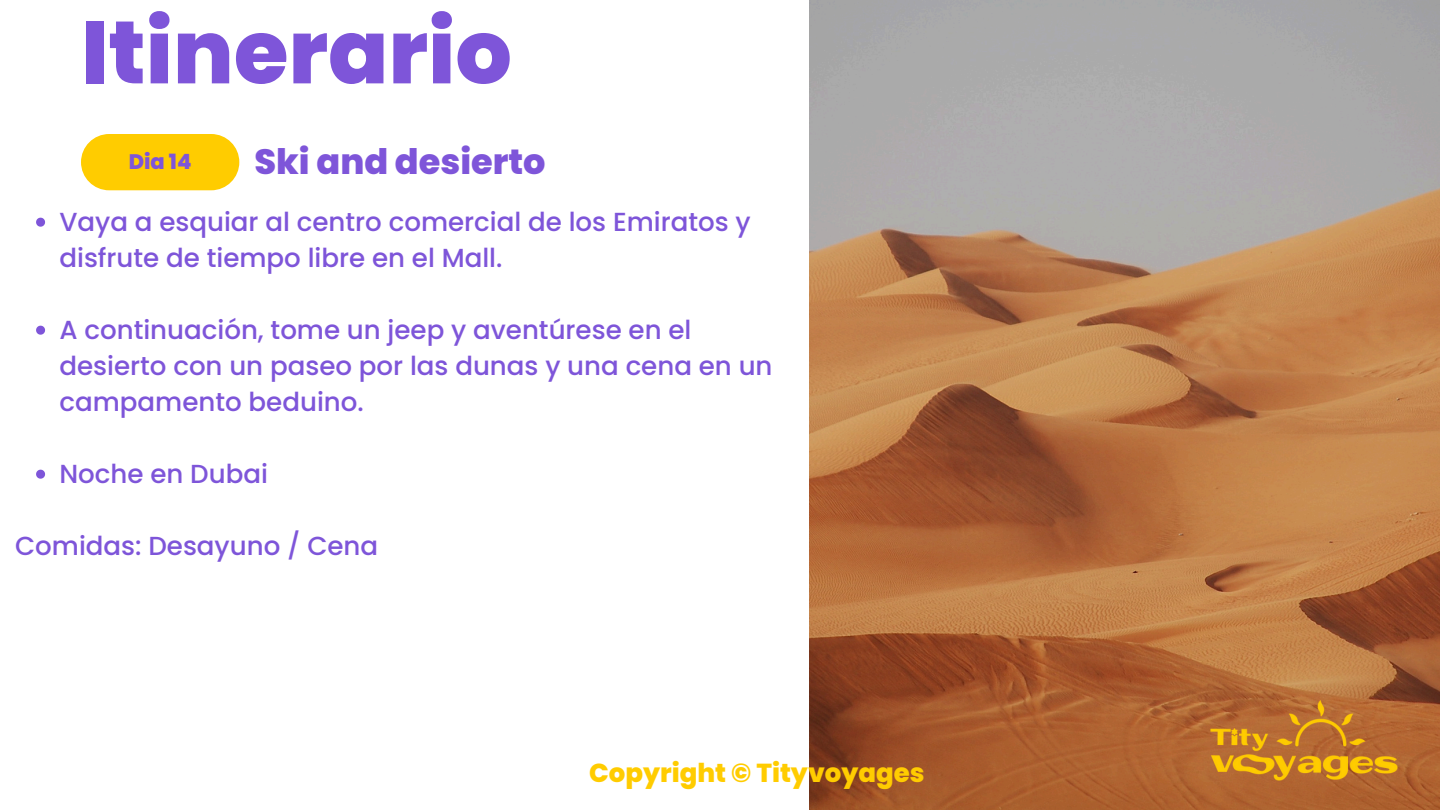
<style>
.page{position:relative;width:1440px;height:810px;background:#fff}
.page>*{position:absolute;margin:0;border:0;box-sizing:border-box;transform-origin:0 0}
.t1{font:800 88.7px "Poppins";color:#7e55d9}
.t2{font:800 35.1px "Poppins";color:#7e55d9}
.t3{font:500 26.1px/36px "Poppins";color:#7e55d9}
.t4{font:800 26px "Poppins";color:#fc0}
.t5{font:800 21px "Poppins";color:#7e55d9}
</style>
<div class="page">
<div style="left:81px;top:134px;width:158px;height:56px;background:#fc0;border-radius:28px"></div>
<img style="left:809px;top:0;width:631px;height:810px">
<img style="left:1198px;top:691px;width:212px;height:99px">
<svg style="left:36px;top:218px;width:9px;height:9px"></svg>
<svg style="left:36px;top:326px;width:9px;height:9px"></svg>
<svg style="left:36px;top:470px;width:9px;height:9px"></svg>
<h3 class="t1" style="left:81px;top:-10px;width:432px">Itinerario</h3>
<h1 class="t5" style="left:129px;top:147px;width:64px">Dia 14</h1>
<p class="t2" style="left:254px;top:137px;width:293px">Ski and desierto</p>
<h2 class="t3" style="left:59px;top:204px;width:693px">Vaya a esquiar al centro comercial de los Emiratos y disfrute de tiempo libre en el Mall.</h2>
<p class="t3" style="left:59px;top:312px;width:715px">A continuación, tome un jeep y aventúrese en el desierto con un paseo por las dunas y una cena en un campamento beduino.</p>
<p class="t3" style="left:59px;top:456px;width:210px">Noche en Dubai</p>
<p class="t3" style="left:15px;top:528px;width:365px">Comidas: Desayuno / Cena</p>
<h3 class="t4" style="left:589px;top:754px;width:337px">Copyright © Tityvoyages</h3>
</div>
